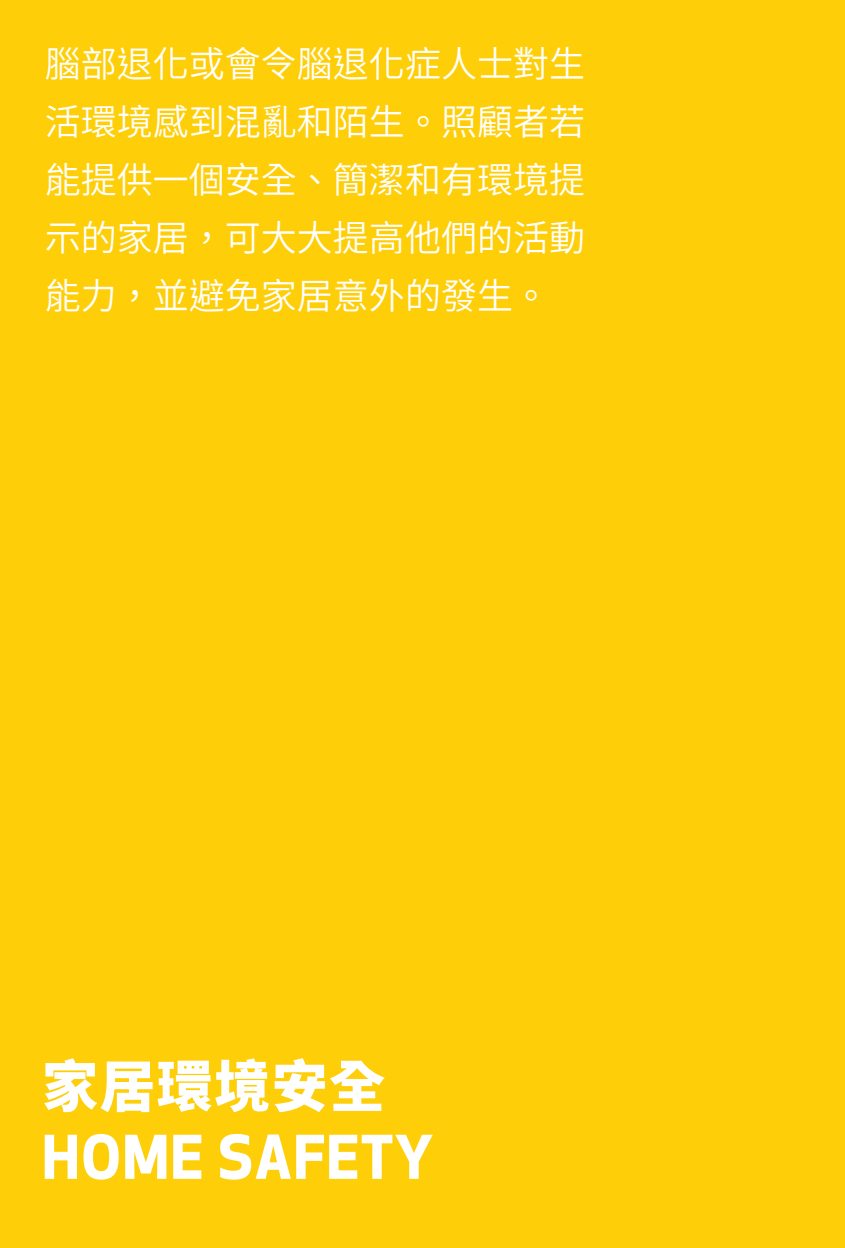
<style>
.page{position:relative;width:845px;height:1248px;background:#fff}
.page>*{position:absolute;margin:0;border:0;box-sizing:border-box;transform-origin:0 0}
.t1{font:700 58.8px "Apex New";letter-spacing:.025em;color:#fff}
.body_text{font:800 56px "Source Han Sans TW";letter-spacing:.025em;color:#fff}
.body_text-2{font:36px/58px "Source Han Sans TW";color:#fff;text-align:justify}
</style>
<div class="page">
<div style="left:0;top:0;width:845px;height:1247px;background:#fece08"></div>
<p class="body_text-2" style="left:45px;top:36px;width:542px">腦部退化或會令腦退化症人士對生活環境感到混亂和陌生。照顧者若能提供一個安全、簡潔和有環境提示的家居，可大大提高他們的活動能力，並避免家居意外的發生。</p>
<p class="body_text" style="left:42px;top:1054px;width:345px">家居環境安全</p>
<p class="t1" style="left:42px;top:1114px;width:393px">HOME SAFETY</p>
</div>
